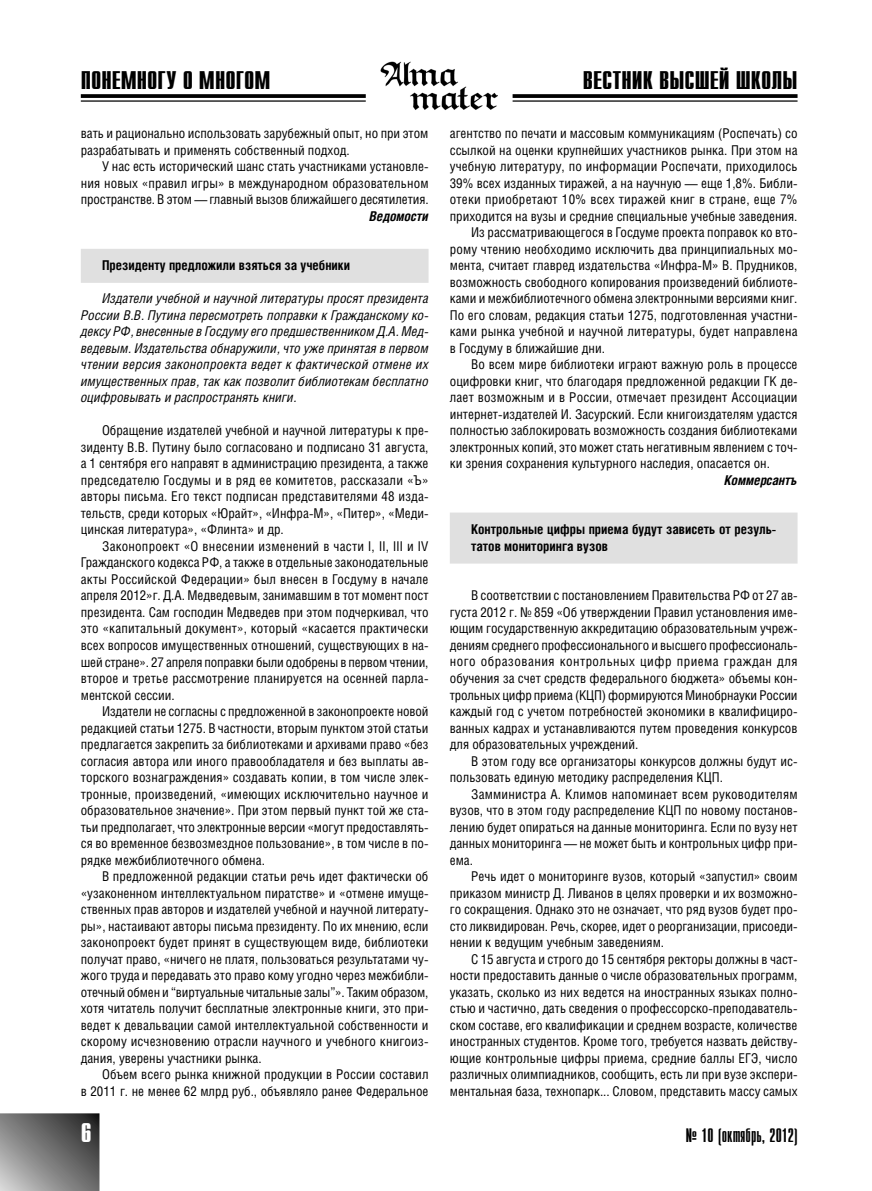
<style>
.page{position:relative;width:872px;height:1191px;background:#fff}
.page>*{position:absolute;margin:0;border:0;box-sizing:border-box;transform-origin:0 0}
.t1{font:700 27px "Compact C";color:#fff}
.t2{font:700 25.5px "Compact C";color:#000}
.t3{font:19.5px "Compact C";color:#000}
.t4{font:13.5px/16.5px "Helios Cond";color:#000;text-align:justify}
.t5{font:italic 13.5px/16.5px "Helios Cond";color:#000;text-align:justify}
.t6{font:700 13.5px/16.5px "Helios Cond";color:#000}
.t7{font:italic 700 13.5px "Helios Cond";color:#000}
</style>
<div class="page">
<svg style="left:81px;top:94px;width:285px;height:4px"></svg>
<hr style="left:81px;top:100px;width:285px;height:2px;background:#000">
<svg style="left:512px;top:94px;width:285px;height:4px"></svg>
<hr style="left:512px;top:100px;width:285px;height:2px;background:#000">
<img style="left:381px;top:61px;width:117px;height:49px">
<svg style="left:0;top:1113px;width:99px;height:78px;background:#777"></svg>
<div style="left:450px;top:513px;width:346px;height:50px;background:#e0e0e0"></div>
<div style="left:450px;top:512px;width:347px;height:51px;border:2px solid #e0e0e0"></div>
<div style="left:82px;top:249px;width:346px;height:33px;background:#e0e0e0"></div>
<div style="left:81px;top:249px;width:347px;height:34px;border:2px solid #e0e0e0"></div>
<h2 class="t2" style="left:81px;top:71px;width:191px">ПОНЕМНОГУ О МНОГОМ</h2>
<h2 class="t2" style="left:583px;top:71px;width:216px">ВЕСТНИК ВЫСШЕЙ ШКОЛЫ</h2>
<p class="t4" style="left:81px;top:126px;width:349px">вать и рационально использовать зарубежный опыт, но при этом разрабатывать и применять собственный подход.</p>
<p class="t4" style="left:81px;top:159px;width:349px;text-indent:21px">У нас есть исторический шанс стать участниками установле&shy;ния новых «правил игры» в международном образовательном пространстве. В этом — главный вызов ближайшего десятилетия.</p>
<p class="t7" style="left:369px;top:211px;width:60px">Ведомости</p>
<p class="t6" style="left:102px;top:258px;width:249px">Президенту предложили взяться за учебники</p>
<p class="t5" style="left:81px;top:291px;width:349px;text-indent:21px">Издатели учебной и научной литературы просят президента России В.В. Путина пересмотреть поправки к Гражданскому ко&shy;дексу РФ, внесенные в Госдуму его предшественником Д.А. Мед&shy;ведевым. Издательства обнаружили, что уже принятая в первом чтении версия законопроекта ведет к фактической отмене их имущественных прав, так как позволит библиотекам бесплатно оцифровывать и распространять книги.</p>
<p class="t4" style="left:81px;top:423px;width:349px;text-indent:21px">Обращение издателей учебной и научной литературы к пре&shy;зиденту В.В. Путину было согласовано и подписано 31 августа, а 1 сентября его направят в администрацию президента, а также председателю Госдумы и в ряд ее комитетов, рассказали «Ъ» авторы письма. Его текст подписан представителями 48 изда&shy;тельств, среди которых «Юрайт», «Инфра-М», «Питер», «Меди&shy;цинская литература», «Флинта» и др.</p>
<p class="t4" style="left:81px;top:539px;width:349px;text-indent:21px">Законопроект «О внесении изменений в части I, II, III и IV Гражданского кодекса РФ, а также в отдельные законодательные акты Российской Федерации» был внесен в Госдуму в начале апреля 2012»г. Д.А. Медведевым, занимавшим в тот момент пост президента. Сам господин Медведев при этом подчеркивал, что это «капитальный документ», который «касается практически всех вопросов имущественных отношений, существующих в на&shy;шей стране». 27 апреля поправки были одобрены в первом чтении, второе и третье рассмотрение планируется на осенней парла&shy;ментской сессии.</p>
<p class="t4" style="left:81px;top:704px;width:349px;text-indent:21px">Издатели не согласны с предложенной в законопроекте новой редакцией статьи 1275. В частности, вторым пунктом этой статьи предлагается закрепить за библиотеками и архивами право «без согласия автора или иного правообладателя и без выплаты ав&shy;торского вознаграждения» создавать копии, в том числе элек&shy;тронные, произведений, «имеющих исключительно научное и образовательное значение». При этом первый пункт той же ста&shy;тьи предполагает, что электронные версии «могут предоставлять&shy;ся во временное безвозмездное пользование», в том числе в по&shy;рядке межбиблиотечного обмена.</p>
<p class="t4" style="left:81px;top:869px;width:349px;text-indent:21px">В предложенной редакции статьи речь идет фактически об «узаконенном интеллектуальном пиратстве» и «отмене имуще&shy;ственных прав авторов и издателей учебной и научной литерату&shy;ры», настаивают авторы письма президенту. По их мнению, если законопроект будет принят в существующем виде, библиотеки получат право, «ничего не платя, пользоваться результатами чу&shy;жого труда и передавать это право кому угодно через межбибли&shy;отечный обмен и “виртуальные читальные залы”». Таким образом, хотя читатель получит бесплатные электронные книги, это при&shy;ведет к девальвации самой интеллектуальной собственности и скорому исчезновению отрасли научного и учебного книгоиз&shy;дания, уверены участники рынка.</p>
<p class="t4" style="left:81px;top:1067px;width:349px;text-align:right">Объем всего рынка книжной продукции в России составил<br>в 2011 г. не менее 62 млрд руб., объявляло ранее Федеральное</p>
<p class="t4" style="left:450px;top:126px;width:349px">агентство по печати и массовым коммуникациям (Роспечать) со</p>
<p class="t4" style="left:450px;top:143px;width:349px">ссылкой на оценки крупнейших участников рынка. При этом на</p>
<p class="t4" style="left:450px;top:159px;width:349px">учебную литературу, по информации Роспечати, приходилось</p>
<p class="t4" style="left:450px;top:176px;width:349px">39% всех изданных тиражей, а на научную — еще 1,8%. Библи-</p>
<p class="t4" style="left:450px;top:192px;width:349px">отеки приобретают 10% всех тиражей книг в стране, еще 7%</p>
<p class="t4" style="left:450px;top:209px;width:349px">приходится на вузы и средние специальные учебные заведения.</p>
<p class="t4" style="left:471px;top:225px;width:328px">Из рассматривающегося в Госдуме проекта поправок ко вто-</p>
<p class="t4" style="left:450px;top:242px;width:349px">рому чтению необходимо исключить два принципиальных мо-</p>
<p class="t4" style="left:450px;top:258px;width:349px">мента, считает главред издательства «Инфра-М» В. Прудников,</p>
<p class="t4" style="left:450px;top:275px;width:349px">возможность свободного копирования произведений библиоте-</p>
<p class="t4" style="left:450px;top:291px;width:349px">ками и межбиблиотечного обмена электронными версиями книг.</p>
<p class="t4" style="left:450px;top:308px;width:349px">По его словам, редакция статьи 1275, подготовленная участни-</p>
<p class="t4" style="left:450px;top:324px;width:349px">ками рынка учебной и научной литературы, будет направлена</p>
<p class="t4" style="left:450px;top:341px;width:157px">в Госдуму в ближайшие дни.</p>
<p class="t4" style="left:471px;top:357px;width:328px">Во всем мире библиотеки играют важную роль в процессе</p>
<p class="t4" style="left:450px;top:374px;width:349px">оцифровки книг, что благодаря предложенной редакции ГК де-</p>
<p class="t4" style="left:450px;top:390px;width:349px">лает возможным и в России, отмечает президент Ассоциации</p>
<p class="t4" style="left:450px;top:407px;width:349px">интернет-издателей И. Засурский. Если книгоиздателям удастся</p>
<p class="t4" style="left:450px;top:423px;width:349px">полностью заблокировать возможность создания библиотеками</p>
<p class="t4" style="left:450px;top:440px;width:349px">электронных копий, это может стать негативным явлением с точ-</p>
<p class="t4" style="left:450px;top:456px;width:322px">ки зрения сохранения культурного наследия, опасается он.</p>
<p class="t7" style="left:724px;top:475px;width:74px">Коммерсантъ</p>
<p class="t6" style="left:471px;top:522px;width:307px">Контрольные цифры приема будут зависеть от резуль&shy;татов мониторинга вузов</p>
<p class="t4" style="left:450px;top:588px;width:349px;text-indent:21px">В соответствии с постановлением Правительства РФ от 27 ав&shy;густа 2012 г. № 859 «Об утверждении Правил установления име&shy;ющим государственную аккредитацию образовательным учреж&shy;дениям среднего профессионального и высшего профессиональ&shy;ного образования контрольных цифр приема граждан для обучения за счет средств федерального бюджета» объемы кон&shy;трольных цифр приема (КЦП) формируются Минобрнауки России каждый год с учетом потребностей экономики в квалифициро&shy;ванных кадрах и устанавливаются путем проведения конкурсов для образовательных учреждений.</p>
<p class="t4" style="left:450px;top:753px;width:349px;text-indent:21px">В этом году все организаторы конкурсов должны будут ис&shy;пользовать единую методику распределения КЦП.</p>
<p class="t4" style="left:450px;top:786px;width:349px;text-indent:21px">Замминистра А. Климов напоминает всем руководителям вузов, что в этом году распределение КЦП по новому постанов&shy;лению будет опираться на данные мониторинга. Если по вузу нет данных мониторинга — не может быть и контрольных цифр при&shy;ема.</p>
<p class="t4" style="left:450px;top:869px;width:349px;text-indent:21px">Речь идет о мониторинге вузов, который «запустил» своим приказом министр Д. Ливанов в целях проверки и их возможно&shy;го сокращения. Однако это не означает, что ряд вузов будет про&shy;сто ликвидирован. Речь, скорее, идет о реорганизации, присоеди&shy;нении к ведущим учебным заведениям.</p>
<p class="t4" style="left:450px;top:951px;width:349px;text-indent:21px">С 15 августа и строго до 15 сентября ректоры должны в част&shy;ности предоставить данные о числе образовательных программ, указать, сколько из них ведется на иностранных языках полно&shy;стью и частично, дать сведения о профессорско-преподаватель&shy;ском составе, его квалификации и среднем возрасте, количестве иностранных студентов. Кроме того, требуется назвать действу&shy;ющие контрольные цифры приема, средние баллы ЕГЭ, число различных олимпиадников, сообщить, есть ли при вузе экспери&shy;ментальная база, технопарк... Словом, представить массу самых</p>
<h1 class="t1" style="left:81px;top:1123px;width:12px">6</h1>
<h3 class="t3" style="left:685px;top:1127px;width:114px">№ 10 (октябрь, 2012)</h3>
</div>
